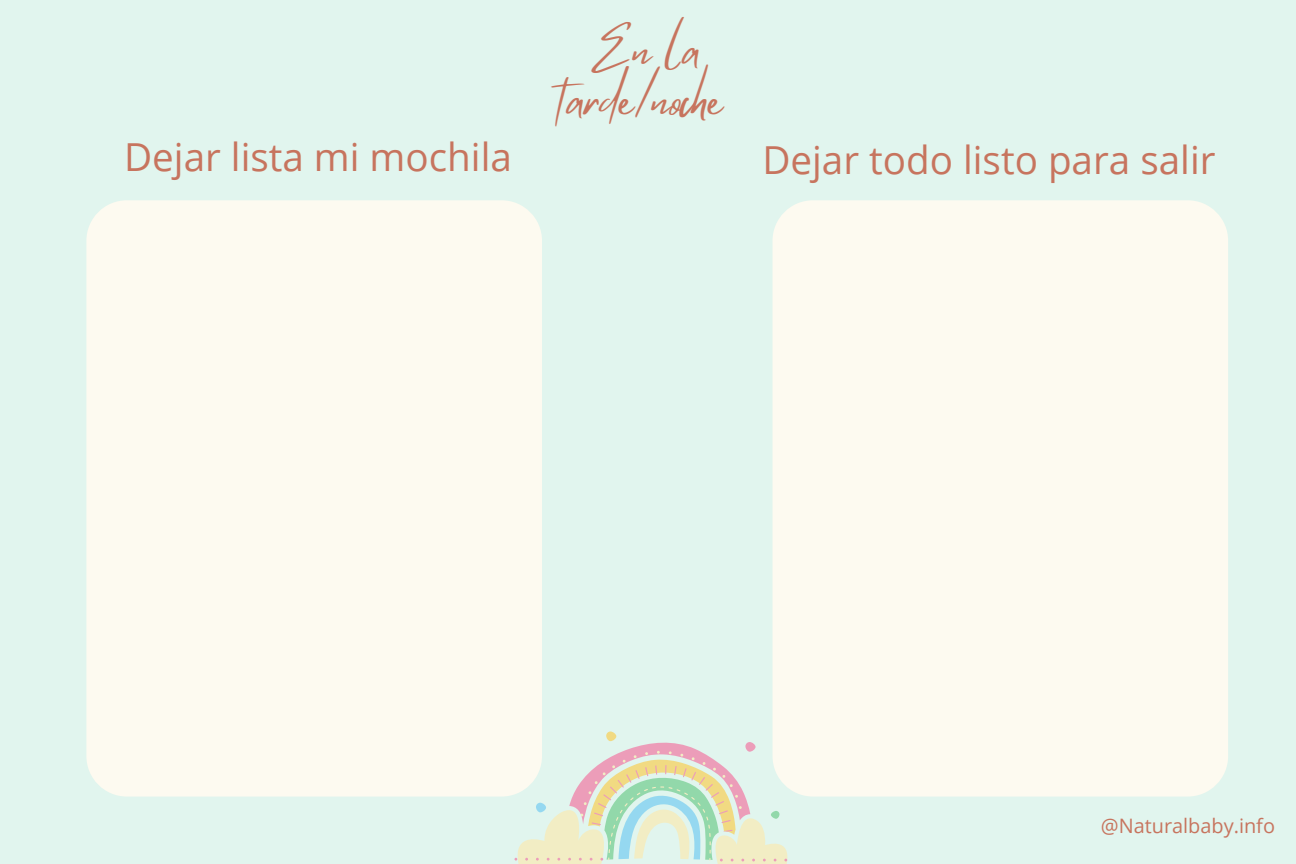
<style>
.page{position:relative;width:1296px;height:864px;background:#e1f5ee}
.page>*{position:absolute;margin:0;border:0;box-sizing:border-box;transform-origin:0 0}
.t1{font:47.1px/49.9px "Mistrully";color:#c7745e;text-align:center}
.t2{font:38.55px "Open Sans";color:#c7745e}
.t3{font:19.95px "Open Sans";color:#c7745e}
</style>
<div class="page">
<div style="left:86px;top:200px;width:456px;height:597px;background:#fdfaf0;border-radius:40px"></div>
<svg style="left:514px;top:731px;width:273px;height:133px"></svg>
<div style="left:773px;top:200px;width:455px;height:597px;background:#fdfaf0;border-radius:40px"></div>
<p class="t1" style="left:559px;top:25px;width:165px">En la tarde/noche</p>
<p class="t2" style="left:124px;top:130px;width:389px">Dejar lista mi mochila</p>
<p class="t2" style="left:762px;top:133px;width:455px">Dejar todo listo para salir</p>
<p class="t3" style="left:1101px;top:812px;width:176px">@Naturalbaby.info</p>
</div>
